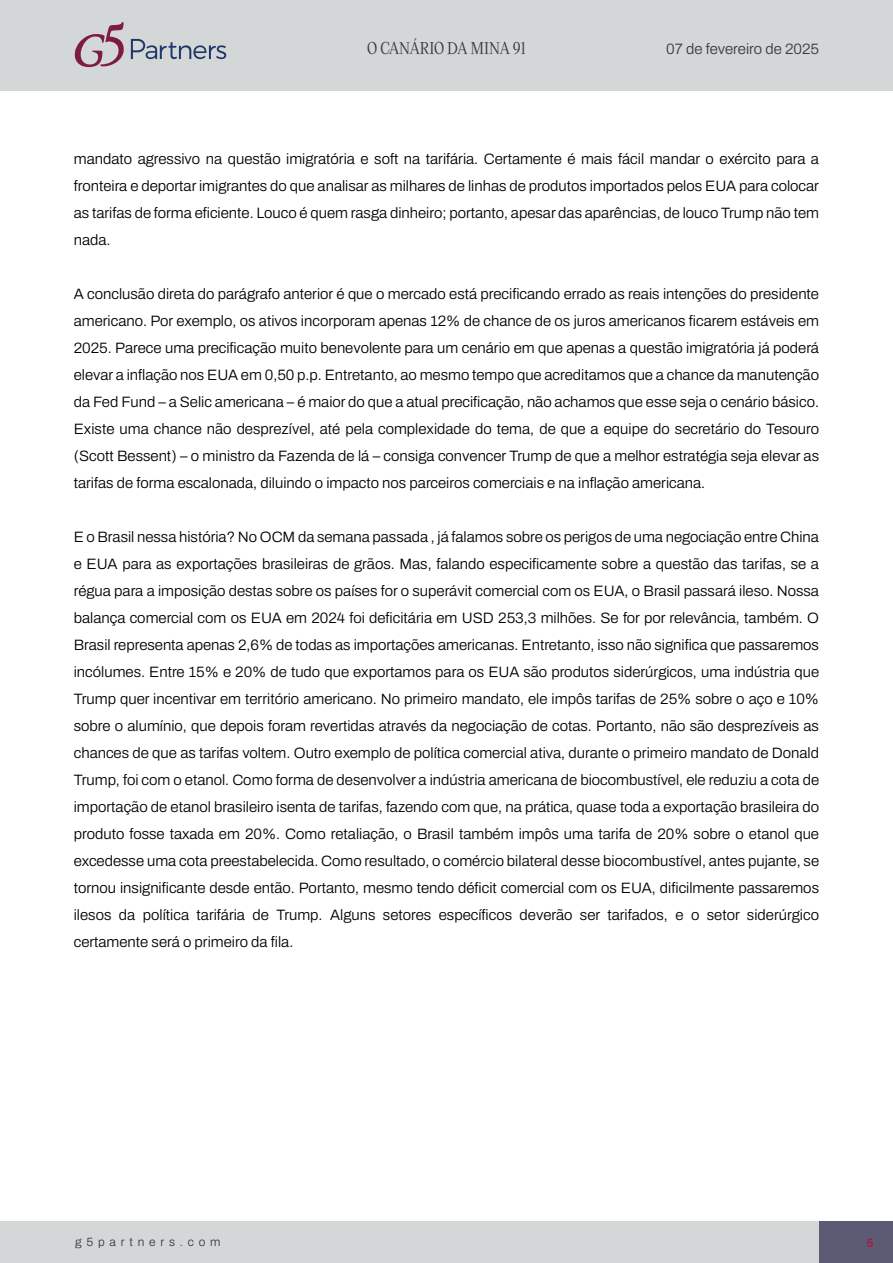
<style>
.page{position:relative;width:893px;height:1263px;background:#fff}
.page>*{position:absolute;margin:0;border:0;box-sizing:border-box;transform-origin:0 0}
.t1{font:600 15px/27px "Archivo";color:#000001;text-align:justify}
.t2{font:600 15px "Archivo";color:#363b3d}
.t3{font:300 15px "PP Editorial New";letter-spacing:-.005em;color:#363b3d}
.t4{font:600 12px "Archivo";letter-spacing:.4em;color:#363b3d}
.t5{font:600 12px "Archivo";color:#a71946}
</style>
<div class="page">
<div style="left:0;top:1222px;width:893px;height:41px;background:#d4d7d7"></div>
<div style="left:819px;top:1222px;width:74px;height:41px;background:#5b5c74"></div>
<div style="left:0;top:0;width:893px;height:90px;background:#d4d7d7"></div>
<svg style="left:131px;top:39px;width:95px;height:20px"></svg>
<svg style="left:74px;top:22px;width:50px;height:45px"></svg>
<p class="t3" style="left:367px;top:38px;width:160px">O CANÁRIO DA MINA 91</p>
<p class="t2" style="left:666px;top:38px;width:154px">07 de fevereiro de 2025</p>
<p class="t1" style="left:74px;top:145px;width:747px">mandato agressivo na questão imigratória e soft na tarifária. Certamente é mais fácil mandar o exército para a fronteira e deportar imigrantes do que analisar as milhares de linhas de produtos importados pelos EUA para colocar as tarifas de forma eficiente. Louco é quem rasga dinheiro; portanto, apesar das aparências, de louco Trump não tem nada.</p>
<p class="t1" style="left:74px;top:280px;width:747px">A conclusão direta do parágrafo anterior é que o mercado está precificando errado as reais intenções do presidente americano. Por exemplo, os ativos incorporam apenas 12% de chance de os juros americanos ficarem estáveis em 2025. Parece uma precificação muito benevolente para um cenário em que apenas a questão imigratória já poderá elevar a inflação nos EUA em 0,50 p.p. Entretanto, ao mesmo tempo que acreditamos que a chance da manutenção da Fed Fund – a Selic americana – é maior do que a atual precificação, não achamos que esse seja o cenário básico.<br>Existe uma chance não desprezível, até pela complexidade do tema, de que a equipe do secretário do Tesouro (Scott Bessent) – o ministro da Fazenda de lá – consiga convencer Trump de que a melhor estratégia seja elevar as tarifas de forma escalonada, diluindo o impacto nos parceiros comerciais e na inflação americana.</p>
<p class="t1" style="left:74px;top:523px;width:747px">E o Brasil nessa história? No OCM da semana passada , já falamos sobre os perigos de uma negociação entre China e EUA para as exportações brasileiras de grãos. Mas, falando especificamente sobre a questão das tarifas, se a régua para a imposição destas sobre os países for o superávit comercial com os EUA, o Brasil passará ileso. Nossa balança comercial com os EUA em 2024 foi deficitária em USD 253,3 milhões. Se for por relevância, também. O Brasil representa apenas 2,6% de todas as importações americanas. Entretanto, isso não significa que passaremos incólumes. Entre 15% e 20% de tudo que exportamos para os EUA são produtos siderúrgicos, uma indústria que Trump quer incentivar em território americano. No primeiro mandato, ele impôs tarifas de 25% sobre o aço e 10% sobre o alumínio, que depois foram revertidas através da negociação de cotas. Portanto, não são desprezíveis as chances de que as tarifas voltem. Outro exemplo de política comercial ativa, durante o primeiro mandato de Donald Trump, foi com o etanol. Como forma de desenvolver a indústria americana de biocombustível, ele reduziu a cota de importação de etanol brasileiro isenta de tarifas, fazendo com que, na prática, quase toda a exportação brasileira do produto fosse taxada em 20%. Como retaliação, o Brasil também impôs uma tarifa de 20% sobre o etanol que excedesse uma cota preestabelecida. Como resultado, o comércio bilateral desse biocombustível, antes pujante, se tornou insignificante desde então. Portanto, mesmo tendo déficit comercial com os EUA, dificilmente passaremos ilesos da política tarifária de Trump. Alguns setores específicos deverão ser tarifados, e o setor siderúrgico certamente será o primeiro da fila.</p>
<p class="t4" style="left:75px;top:1233px;width:147px">g5partners.com</p>
<p class="t5" style="left:867px;top:1234px;width:8px">5</p>
</div>
